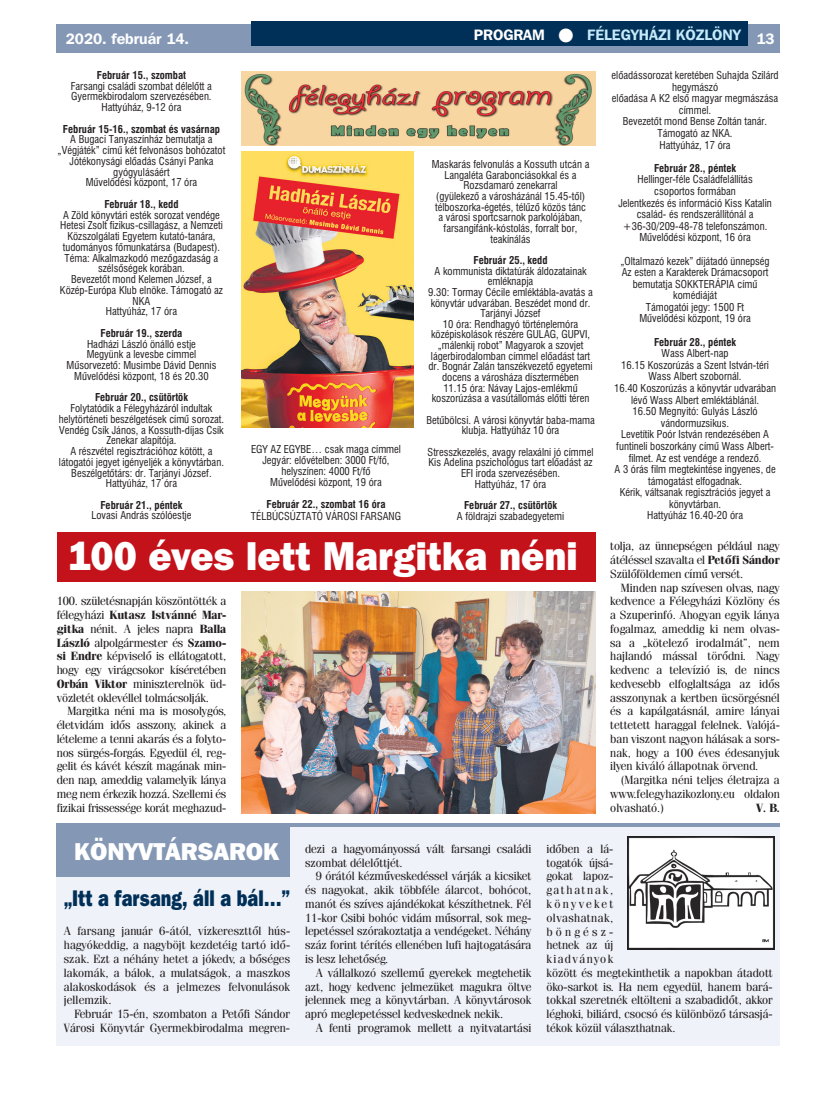
<style>
.page{position:relative;width:833px;height:1099px;background:#fff}
.page>*{position:absolute;margin:0;border:0;box-sizing:border-box;transform-origin:0 0}
.t1{font:40px "Franklin Gothic Hv PFL";color:#fff;scale:.94 1}
.t2{font:24.25px "Franklin Gothic Hv PFL";color:#fff}
.t3{font:22.5px "Franklin Gothic Hv PFL";color:#002f57;scale:.8 1}
.t4{font:700 15px "Franklin Gothic PFL";color:#c6eafa}
.t5{font:700 15px "Franklin Gothic PFL";color:#fff}
.t6{font:11.88px/13.8px "Fenice PFL";color:#231f20;text-align:justify}
.t7{font:700 11.88px "Fenice PFL";color:#231f20}
.t8{font:10.62px/11.6px "Swiss 721 Cn PFL";color:#231f20;text-align:center}
.t9{font:700 10.62px "Swiss 721 Cn PFL";color:#231f20}
.s1{color:#fff}
.s2{font-weight:700}
</style>
<div class="page">
<div style="left:57px;top:25px;width:723px;height:28px;background:#8498b6"></div>
<div style="left:252px;top:21px;width:496px;height:25px;background:#002f57"></div>
<img style="left:241px;top:71px;width:354px;height:75px">
<div style="left:57px;top:826px;width:723px;height:219px;background:#eff2f9"></div>
<div style="left:57px;top:826px;width:233px;height:50px;background:#8498b6"></div>
<img style="left:627px;top:836px;width:147px;height:113px">
<hr style="left:57px;top:823px;width:723px;height:3px;background:#8498b6">
<img style="left:241px;top:151px;width:172px;height:276px">
<div style="left:57px;top:531px;width:538px;height:50px;background:#c4121a"></div>
<img style="left:241px;top:591px;width:354px;height:222px">
<h3 class="t5" style="left:66px;top:29px;width:125px">2020. február 14.</h3>
<h3 class="t4" style="left:474px;top:25px;width:302px"><span class="s1">PROGRAM</span> <span class="s1">●</span> FÉLEGYHÁZI KÖZLÖNY <span class="s1">13</span></h3>
<p class="t9" style="left:97px;top:69px;width:91px">Február 15., szombat</p>
<p class="t8" style="left:71px;top:80px;width:142px;line-height:10.8px">Farsangi családi szombat délelőtt a<br>Gyermekbirodalom szervezésében.<br>Hattyúház, 9-12 óra</p>
<p class="t9" style="left:63px;top:122px;width:159px">Február 15-16., szombat és vasárnap</p>
<p class="t8" style="left:58px;top:134px;width:169px;line-height:10.8px">A Bugaci Tanyaszínház bemutatja a „Végjáték” című két felvonásos bohózatot<br>Jótékonysági előadás Csányi Panka gyógyulásáért<br>Művelődési központ, 17 óra</p>
<p class="t9" style="left:104px;top:198px;width:76px">Február 18., kedd</p>
<p class="t8" style="left:60px;top:209px;width:165px;line-height:10.8px">A Zöld könyvtári esték sorozat vendége<br>Hetesi Zsolt fizikus-csillagász, a Nemzeti<br>Közszolgálati Egyetem kutató-tanára, tudományos főmunkatársa (Budapest).<br>Téma: Alkalmazkodó mezőgazdaság a szélsőségek korában.<br>Bevezetőt mond Kelemen József, a<br>Közép-Európa Klub elnöke. Támogató az<br>NKA<br>Hattyúház, 17 óra</p>
<p class="t9" style="left:100px;top:326px;width:83px">Február 19., szerda</p>
<p class="t8" style="left:67px;top:338px;width:151px;line-height:10.8px">Hadházi László önálló estje<br>Megyünk a levesbe címmel<br>Műsorvezető: Musimbe Dávid Dennis<br>Művelődési központ, 18 és 20.30</p>
<p class="t9" style="left:95px;top:391px;width:94px">Február 20., csütörtök</p>
<p class="t8" style="left:59px;top:403px;width:167px;line-height:10.8px">Folytatódik a Félegyházáról indultak helytörténeti beszélgetések című sorozat.<br>Vendég Csík János, a Kossuth-díjas Csík Zenekar alapítója.<br>A részvétel regisztrációhoz kötött, a látogatói jegyet igényeljék a könyvtárban.<br>Beszélgetőtárs: dr. Tarjányi József.<br>Hattyúház, 17 óra</p>
<p class="t9" style="left:100px;top:498px;width:84px">Február 21., péntek</p>
<p class="t8" style="left:91px;top:510px;width:102px">Lovasi András szólóestje</p>
<p class="t8" style="left:611px;top:69px;width:168px">előadássorozat keretében Suhajda Szilárd hegymászó<br>előadása A K2 első magyar megmászása címmel.<br>Bevezetőt mond Bense Zoltán tanár.<br>Támogató az NKA.<br>Hattyúház, 17 óra</p>
<p class="t9" style="left:654px;top:161px;width:84px">Február 28., péntek</p>
<p class="t8" style="left:618px;top:174px;width:155px">Hellinger-féle Családfelállítás csoportos formában<br>Jelentkezés és információ Kiss Katalin család- és rendszerállítónál a +36-30/209-48-78 telefonszámon.<br>Művelődési központ, 16 óra</p>
<p class="t8" style="left:620px;top:255px;width:151px">„Oltalmazó kezek” díjátadó ünnepség<br>Az esten a Karakterek Drámacsoport bemutatja SOKKTERÁPIA című komédiáját<br>Támogatói jegy: 1500 Ft<br>Művelődési központ, 19 óra</p>
<p class="t9" style="left:654px;top:335px;width:84px">Február 28., péntek</p>
<p class="t8" style="left:614px;top:347px;width:163px">Wass Albert-nap<br>16.15 Koszorúzás a Szent István-téri<br>Wass Albert szobornál.<br>16.40 Koszorúzás a könyvtár udvarában lévő Wass Albert emléktáblánál.<br>16.50 Megnyitó: Gulyás László vándormuzsikus.<br>Levetítik Poór István rendezésében A funtineli boszorkány című Wass Albert&shy;filmet. Az est vendége a rendező.<br>A 3 órás film megtekintése ingyenes, de támogatást elfogadnak.<br>Kérik, váltsanak regisztrációs jegyet a könyvtárban.<br>Hattyúház 16.40-20 óra</p>
<p class="t8" style="left:432px;top:159px;width:159px;line-height:10.6px">Maskarás felvonulás a Kossuth utcán a<br>Langaléta Garabonciásokkal és a<br>Rozsdamaró zenekarral<br>(gyülekező a városházánál 15.45-től) télboszorka-égetés, télűző közös tánc a városi sportcsarnok parkolójában, farsangifánk-kóstolás, forralt bor, teakínálás</p>
<p class="t9" style="left:473px;top:254px;width:76px">Február 25., kedd</p>
<p class="t8" style="left:428px;top:265px;width:166px;line-height:10.6px">A kommunista diktatúrák áldozatainak emléknapja<br>9.30: Tormay Cécile emléktábla-avatás a könyvtár udvarában. Beszédet mond dr.<br>Tarjányi József<br>10 óra: Rendhagyó történelemóra középiskolások részére GULÁG, GUPVI, „málenkij robot” Magyarok a szovjet lágerbirodalomban címmel előadást tart dr. Bognár Zalán tanszékvezető egyetemi docens a városháza dísztermében<br>11.15 óra: Návay Lajos-emlékmű koszorúzása a vasútállomás előtti téren</p>
<p class="t8" style="left:426px;top:414px;width:170px;line-height:10.6px">Betűbölcsi. A városi könyvtár baba-mama klubja. Hattyúház 10 óra</p>
<p class="t8" style="left:427px;top:446px;width:167px;line-height:10.6px">Stresszkezelés, avagy relaxálni jó címmel<br>Kis Adelina pszichológus tart előadást az<br>EFI iroda szervezésében.<br>Hattyúház, 17 óra</p>
<p class="t9" style="left:464px;top:498px;width:94px">Február 27., csütörtök</p>
<p class="t8" style="left:457px;top:510px;width:109px">A földrajzi szabadegyetemi</p>
<p class="t8" style="left:251px;top:443px;width:151px;line-height:11.1px">EGY AZ EGYBE… csak maga címmel<br>Jegyár: elővételben: 3000 Ft/fő, helyszínen: 4000 Ft/fő<br>Művelődési központ, 19 óra</p>
<p class="t9" style="left:266px;top:498px;width:120px">Február 22., szombat 16 óra</p>
<p class="t8" style="left:251px;top:510px;width:152px">TÉLBÚCSÚZTATÓ VÁROSI FARSANG</p>
<h1 class="t1" style="left:67px;top:531px;width:544px">100 éves lett Margitka néni</h1>
<p class="t6" style="left:57px;top:594px;width:171px">100. születésnapján köszöntötték a félegyházi <span class="s2">Kutasz Istvánné Mar&shy;gitka</span> nénit. A jeles napra <span class="s2">Balla László</span> alpolgármester és <span class="s2">Szamo&shy;si Endre</span> képviselő is ellátogatott, hogy egy virágcsokor kíséretében <span class="s2">Orbán Viktor</span> miniszterelnök üd&shy;vözletét oklevéllel tolmácsolják.</p>
<p class="t6" style="left:57px;top:704px;width:171px;text-indent:11px">Margitka néni ma is mosolygós, életvidám idős asszony, akinek a lételeme a tenni akarás és a folyto&shy;nos sürgés-forgás. Egyedül él, reg&shy;gelit és kávét készít magának min&shy;den nap, ameddig valamelyik lánya meg nem érkezik hozzá. Szellemi és fizikai frissessége korát meghazud-</p>
<p class="t6" style="left:610px;top:539px;width:171px">tolja, az ünnepségen például nagy átéléssel szavalta el <span class="s2">Petőfi Sándor </span>Szülőföldemen című versét.</p>
<p class="t6" style="left:610px;top:580px;width:171px;text-indent:11px">Minden nap szívesen olvas, nagy kedvence a Félegyházi Közlöny és a Szuperinfó. Ahogyan egyik lánya fogalmaz, ameddig ki nem olvas&shy;sa a „kötelező irodalmát”, nem hajlandó mással törődni. Nagy kedvenc a televízió is, de nincs kedvesebb elfoglaltsága az idős asszonynak a kertben ücsörgésnél és a kapálgatásnál, amire lányai tettetett haraggal felelnek. Valójá&shy;ban viszont nagyon hálásak a sors&shy;nak, hogy a 100 éves édesanyjuk ilyen kiváló állapotnak örvend.</p>
<p class="t6" style="left:610px;top:773px;width:171px;text-indent:11px">(Margitka néni teljes életrajza a www.felegyhazikozlony.eu oldalon olvasható.)</p>
<p class="t7" style="left:756px;top:800px;width:25px">V. B.</p>
<h2 class="t2" style="left:74px;top:836px;width:207px">KÖNYVTÁRSAROK</h2>
<h3 class="t3" style="left:64px;top:884px;width:283px">„Itt a farsang, áll a bál…”</h3>
<p class="t6" style="left:64px;top:924px;width:228px">A farsang január 6-ától, vízkereszttől hús&shy;hagyókeddig, a nagyböjt kezdetéig tartó idő&shy;szak. Ezt a néhány hetet a jókedv, a bőséges lakomák, a bálok, a mulatságok, a maszkos alakoskodások és a jelmezes felvonulások jellemzik.</p>
<p class="t6" style="left:64px;top:1006px;width:228px;text-align:right">Február 15-én, szombaton a Petőfi Sándor<br>Városi Könyvtár Gyermekbirodalma megren-</p>
<p class="t6" style="left:305px;top:841px;width:228px">dezi a hagyományossá vált farsangi családi szombat délelőttjét.</p>
<p class="t6" style="left:305px;top:869px;width:228px;text-indent:11px">9 órától kézműveskedéssel várják a kicsiket és nagyokat, akik többféle álarcot, bohócot, manót és szíves ajándékokat készíthetnek. Fél 11-kor Csibi bohóc vidám műsorral, sok meg&shy;lepetéssel szórakoztatja a vendégeket. Néhány száz forint térítés ellenében lufi hajtogatására is lesz lehetőség.</p>
<p class="t6" style="left:305px;top:965px;width:228px;text-indent:11px">A vállalkozó szellemű gyerekek megtehetik azt, hogy kedvenc jelmezüket magukra öltve jelennek meg a könyvtárban. A könyvtárosok apró meglepetéssel kedveskednek nekik.</p>
<p class="t6" style="left:316px;top:1020px;width:217px">A fenti programok mellett a nyitvatartási</p>
<p class="t6" style="left:546px;top:841px;width:228px;text-align:left">időben a lá-<br>togatók újsá-<br>gokat lapoz-<br>gathatnak,<br>könyveket<br>olvashatnak,<br>böngész-<br>hetnek az új<br>kiadványok<br>között és megtekinthetik a napokban átadott öko-sarkot is. Ha nem egyedül, hanem bará&shy;tokkal szeretnék eltölteni a szabadidőt, akkor léghoki, biliárd, csocsó és különböző társasjá&shy;tékok közül választhatnak.</p>
</div>
